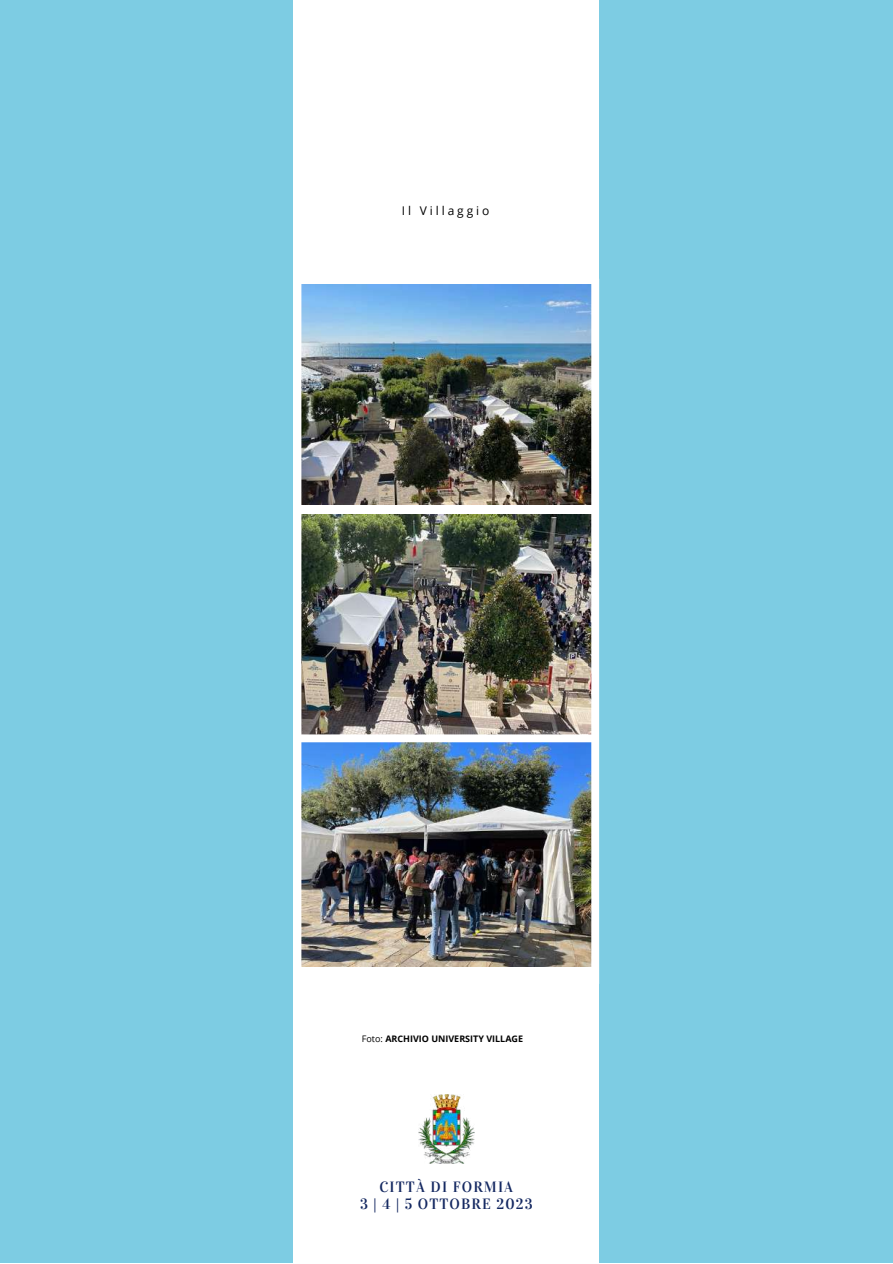
<style>
.page{position:relative;width:893px;height:1264px;background:#fff}
.page>*{position:absolute;margin:0;border:0;box-sizing:border-box;transform-origin:0 0}
.t1{font:14.85px/16.8px "Vidaloka";letter-spacing:.075em;color:#142861;text-align:center}
.t2{font:12px "Open Sans";letter-spacing:.24em;color:#000}
.t3{font:700 9px "Open Sans";color:#000}
.s1{font-weight:400}
</style>
<div class="page">
<div style="left:0;top:0;width:892px;height:1262px;background:#7dcce3"></div>
<div style="left:293px;top:0;width:306px;height:1262px;background:#fff"></div>
<img style="left:301px;top:742px;width:290px;height:224px">
<img style="left:418px;top:1094px;width:56px;height:69px">
<img style="left:301px;top:284px;width:290px;height:221px">
<img style="left:301px;top:514px;width:290px;height:220px">
<h2 class="t2" style="left:402px;top:202px;width:89px">Il Villaggio</h2>
<p class="t3" style="left:362px;top:1032px;width:163px"><span class="s1">Foto:</span> ARCHIVIO UNIVERSITY VILLAGE</p>
<h1 class="t1" style="left:360px;top:1178px;width:174px">CITTÀ DI FORMIA<br>3 | 4 | 5 OTTOBRE 2023</h1>
</div>
